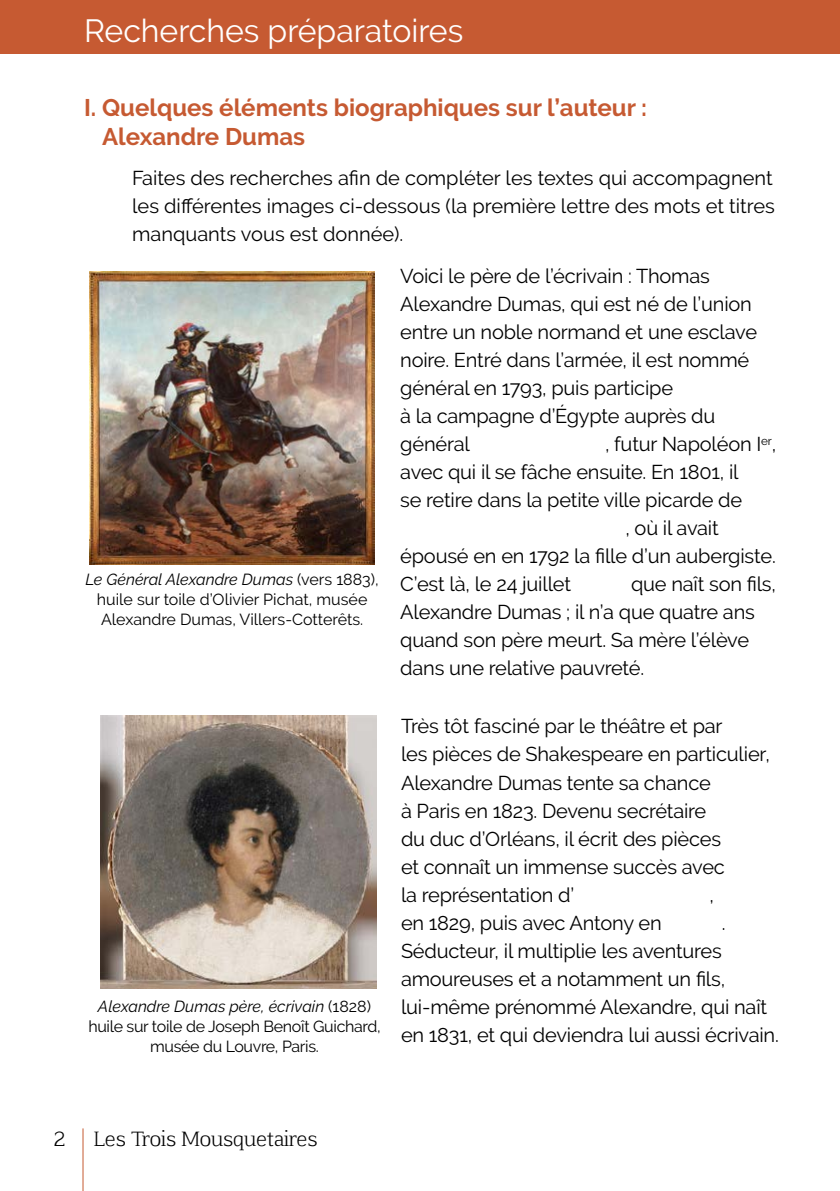
<style>
.page{position:relative;width:840px;height:1191px;background:#fff}
.page>*{position:absolute;margin:0;border:0;box-sizing:border-box;transform-origin:0 0}
.Quest_Gd_Titre{font:32px "Raleway";color:#fff}
.Quest_Titre{font:700 24px/28.8px "Raleway";color:#c65a32}
.Quest_Texte{font:20px/28px "Raleway";letter-spacing:-.01em;color:#000}
.t1{font:20px "Aftaserif";color:#000}
.Légende{font:16px/20px "Raleway";letter-spacing:-.015em;color:#000;text-align:center}
.s1{font-style:italic}
</style>
<div class="page">
<hr style="left:82px;top:1128px;width:1px;height:63px;background:#c65a32">
<img style="left:90px;top:272px;width:284px;height:292px">
<div style="left:0;top:0;width:839px;height:53px;background:#c65a32"></div>
<img style="left:100px;top:716px;width:276px;height:272px">
<p class="Quest_Gd_Titre" style="left:84px;top:12px;width:380px">Recherches préparatoires</p>
<p class="Quest_Titre" style="left:102px;top:94px;width:546px;text-indent:-18px">I. Quelques éléments biographiques sur l’auteur :<br>Alexandre Dumas</p>
<p class="Quest_Texte" style="left:132px;top:164px;width:644px;text-align:justify">Faites des recherches afin de compléter les textes qui accompagnent les différentes images ci-dessous (la première lettre des mots et titres manquants vous est donnée).</p>
<p class="Quest_Texte" style="left:400px;top:262px;width:358px">Voici le père de l’écrivain : Thomas<br>Alexandre Dumas, qui est né de l’union entre un noble normand et une esclave noire. Entré dans l’armée, il est nommé général en 1793, puis participe<br>à la campagne d’Égypte auprès du général</p>
<p class="Quest_Texte" style="left:604px;top:430px;width:173px">, futur Napoléon I<sup>er</sup>,</p>
<p class="Quest_Texte" style="left:400px;top:458px;width:339px">avec qui il se fâche ensuite. En 1801, il</p>
<p class="Quest_Texte" style="left:400px;top:486px;width:343px">se retire dans la petite ville picarde de</p>
<p class="Quest_Texte" style="left:625px;top:514px;width:95px">, où il avait</p>
<p class="Quest_Texte" style="left:400px;top:542px;width:377px">épousé en en 1792 la fille d’un aubergiste.</p>
<p class="Quest_Texte" style="left:400px;top:570px;width:172px">C’est là, le 24 juillet</p>
<p class="Légende" style="left:86px;top:569px;width:294px"><span class="s1">Le Général Alexandre Dumas</span> (vers 1883), huile sur toile d’Olivier Pichat, musée<br>Alexandre Dumas, Villers-Cotterêts.</p>
<p class="Quest_Texte" style="left:400px;top:570px;width:377px;text-indent:231px">que naît son fils,<br>Alexandre Dumas ; il n’a que quatre ans quand son père meurt. Sa mère l’élève dans une relative pauvreté.</p>
<p class="Quest_Texte" style="left:401px;top:712px;width:370px">Très tôt fasciné par le théâtre et par<br>les pièces de Shakespeare en particulier, Alexandre Dumas tente sa chance<br>à Paris en 1823. Devenu secrétaire<br>du duc d’Orléans, il écrit des pièces<br>et connaît un immense succès avec<br>la représentation d’</p>
<p class="Quest_Texte" style="left:709px;top:880px;width:6px">,</p>
<p class="Légende" style="left:88px;top:996px;width:294px"><span class="s1">Alexandre Dumas père, écrivain</span> (1828) huile sur toile de Joseph Benoît Guichard, musée du Louvre, Paris.</p>
<p class="Quest_Texte" style="left:401px;top:908px;width:262px">en 1829, puis avec Antony en</p>
<p class="Quest_Texte" style="left:721px;top:908px;width:5px">.</p>
<p class="Quest_Texte" style="left:401px;top:936px;width:379px">Séducteur, il multiplie les aventures amoureuses et a notamment un fils, lui-même prénommé Alexandre, qui naît en 1831, et qui deviendra lui aussi écrivain.</p>
<p class="t1" style="left:54px;top:1126px;width:14px">2</p>
<p class="t1" style="left:94px;top:1126px;width:225px">Les Trois Mousquetaires</p>
</div>
